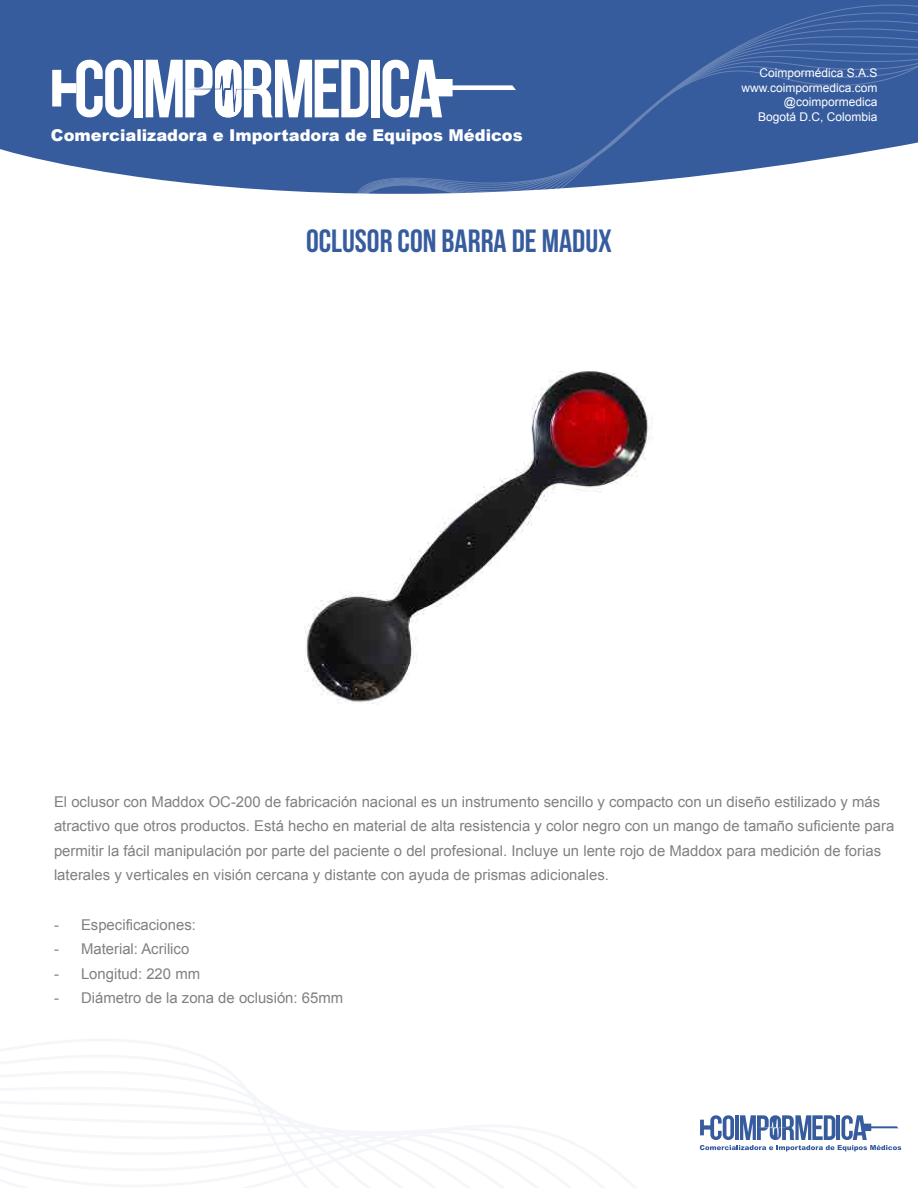
<style>
.page{position:relative;width:918px;height:1188px;background:#fff}
.page>*{position:absolute;margin:0;border:0;box-sizing:border-box;transform-origin:0 0}
.t1{font:700 32.25px "Bebas Neue";color:#375c9d}
.t2{font:900 16.35px "Arial";color:#fff}
.t3{font:14.85px/24.6px "Arial";color:#808080}
.t4{font:12px/14.4px "Arial";color:#fff;text-align:right}
</style>
<div class="page">
<svg style="left:0;top:0;width:355px;height:194px;background:#4c6da7"></svg>
<svg style="left:0;top:1039px;width:902px;height:149px"></svg>
<svg style="left:52px;top:60px;width:80px;height:57px"></svg>
<div style="left:134px;top:60px;width:9px;height:57px;background:#fff"></div>
<svg style="left:146px;top:60px;width:209px;height:57px"></svg>
<svg style="left:365px;top:0;width:553px;height:194px;background:#4f70a9"></svg>
<svg style="left:700px;top:1115px;width:201px;height:36px"></svg>
<img style="left:304px;top:371px;width:349px;height:333px">
<p class="t2" style="left:51px;top:123px;width:473px">Comercializadora e Importadora de Equipos Médicos</p>
<h1 class="t1" style="left:306px;top:223px;width:307px">OCLUSOR CON BARRA DE MADUX</h1>
<p class="t4" style="left:741px;top:66px;width:138px">Coimpormédica S.A.S www.coimpormedica.com @coimpormedica<br>Bogotá D.C, Colombia</p>
<p class="t3" style="left:54px;top:789px;width:842px">El oclusor con Maddox OC-200 de fabricación nacional es un instrumento sencillo y compacto con un diseño estilizado y más atractivo que otros productos. Está hecho en material de alta resistencia y color negro con un mango de tamaño suficiente para permitir la fácil manipulación por parte del paciente o del profesional. Incluye un lente rojo de Maddox para medición de forias laterales y verticales en visión cercana y distante con ayuda de prismas adicionales.</p>
<p class="t3" style="left:54px;top:912px;width:143px">- Especificaciones:</p>
<p class="t3" style="left:54px;top:937px;width:137px">- Material: Acrilico</p>
<p class="t3" style="left:54px;top:962px;width:148px">- Longitud: 220 mm</p>
<p class="t3" style="left:54px;top:986px;width:291px">- Diámetro de la zona de oclusión: 65mm</p>
</div>
